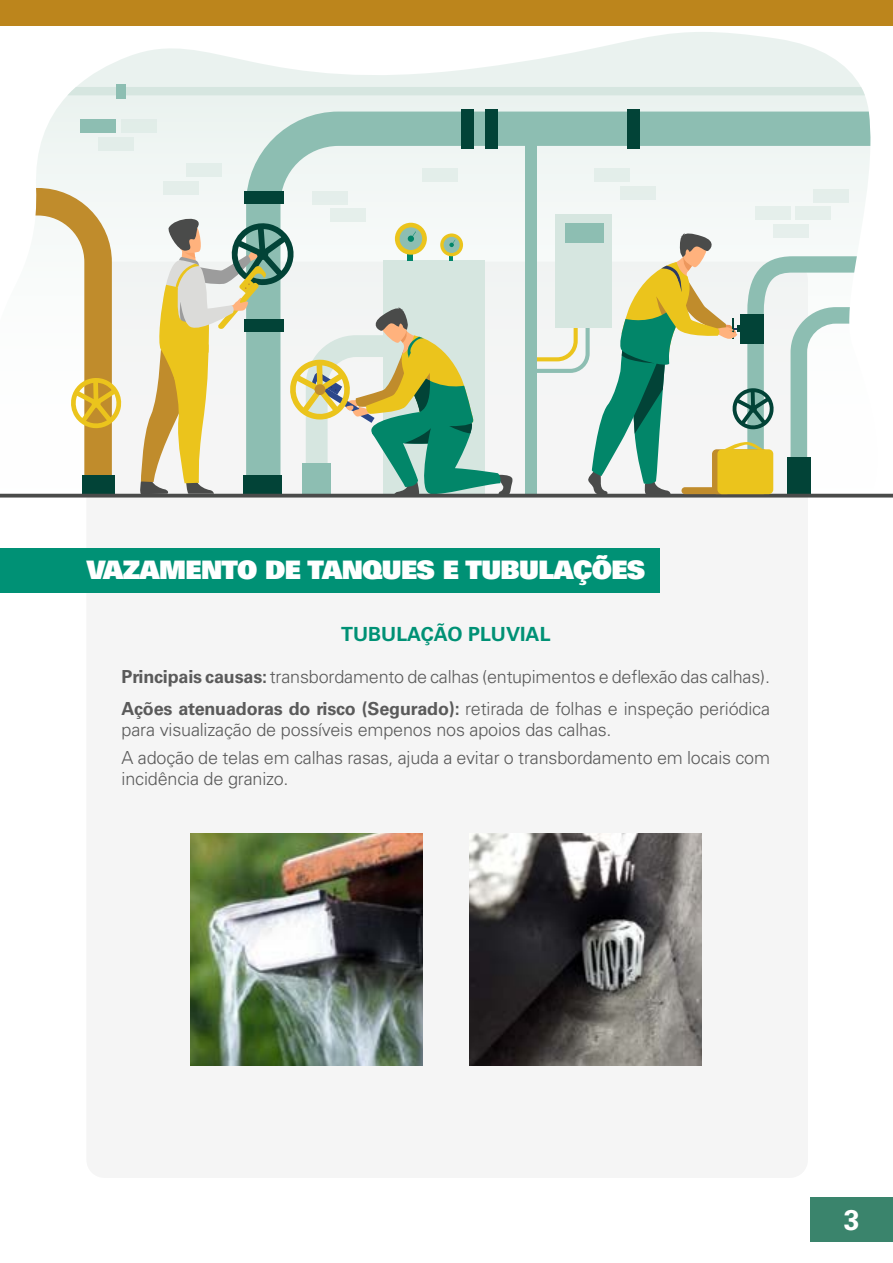
<style>
.page{position:relative;width:893px;height:1263px;background:#fff}
.page>*{position:absolute;margin:0;border:0;box-sizing:border-box;transform-origin:0 0}
.t1{font:700 28.5px "Univers LT Std";color:#fff}
.t2{font:25.5px "Univers LT Std X Black";letter-spacing:-.025em;color:#fff}
.t3{font:700 19.5px "Univers LT Std";color:#009175}
.t4{font:300 18px/31.5px "Univers LT Std";letter-spacing:-.01em;color:#5a5a5a}
.s1{font-weight:700}
</style>
<div class="page">
<div style="left:810px;top:1197px;width:83px;height:45px;background:#3a846c"></div>
<div style="left:0;top:0;width:893px;height:26px;background:#bc851c"></div>
<div style="left:86px;top:261px;width:722px;height:917px;background:#f5f5f5;border-radius:18px"></div>
<div style="left:0;top:549px;width:659px;height:44px;background:#009175"></div>
<img style="left:190px;top:833px;width:232px;height:232px">
<img style="left:469px;top:833px;width:233px;height:232px">
<svg style="left:36px;top:32px;width:835px;height:156px"></svg>
<svg style="left:246px;top:112px;width:624px;height:76px;fill:#eff5f3"></svg>
<div style="left:485px;top:110px;width:12px;height:39px;background:#024337"></div>
<div style="left:628px;top:110px;width:12px;height:39px;background:#024337"></div>
<div style="left:461px;top:110px;width:12px;height:39px;background:#024337"></div>
<div style="left:67px;top:87px;width:798px;height:8px;background:#d6e6e0"></div>
<div style="left:116px;top:84px;width:10px;height:15px;background:#8dbeb2"></div>
<div style="left:81px;top:119px;width:35px;height:14px;background:#8dbeb2"></div>
<div style="left:98px;top:137px;width:36px;height:14px;background:#e2ede9"></div>
<div style="left:121px;top:119px;width:35px;height:14px;background:#e1ede8"></div>
<div style="left:164px;top:181px;width:35px;height:14px;background:#e4eeea"></div>
<div style="left:186px;top:163px;width:35px;height:14px;background:#e3eeea"></div>
<div style="left:423px;top:168px;width:35px;height:14px;background:#e3eeea"></div>
<div style="left:594px;top:168px;width:36px;height:14px;background:#e3eeea"></div>
<div style="left:620px;top:186px;width:36px;height:14px;background:#e4eeea"></div>
<svg style="left:1px;top:188px;width:892px;height:309px"></svg>
<div style="left:717px;top:449px;width:56px;height:45px;background:#ebc41c;border-radius:5px"></div>
<h2 class="t2" style="left:86px;top:553px;width:560px">VAZAMENTO DE TANQUES E TUBULAÇÕES</h2>
<p class="t3" style="left:341px;top:623px;width:211px">TUBULAÇÃO PLUVIAL</p>
<p class="t4" style="left:122px;top:661px;width:650px"><span class="s1">Principais causas:</span> transbordamento de calhas (entupimentos e deflexão das calhas).<br><span class="s1">Ações atenuadoras do risco (Segurado):</span> retirada de folhas e inspeção periódica</p>
<p class="t4" style="left:122px;top:715px;width:650px;line-height:28.5px">para visualização de possíveis empenos nos apoios das calhas.<br>A adoção de telas em calhas rasas, ajuda a evitar o transbordamento em locais com</p>
<p class="t4" style="left:122px;top:763px;width:168px">incidência de granizo.</p>
<h1 class="t1" style="left:844px;top:1203px;width:17px">3</h1>
</div>
